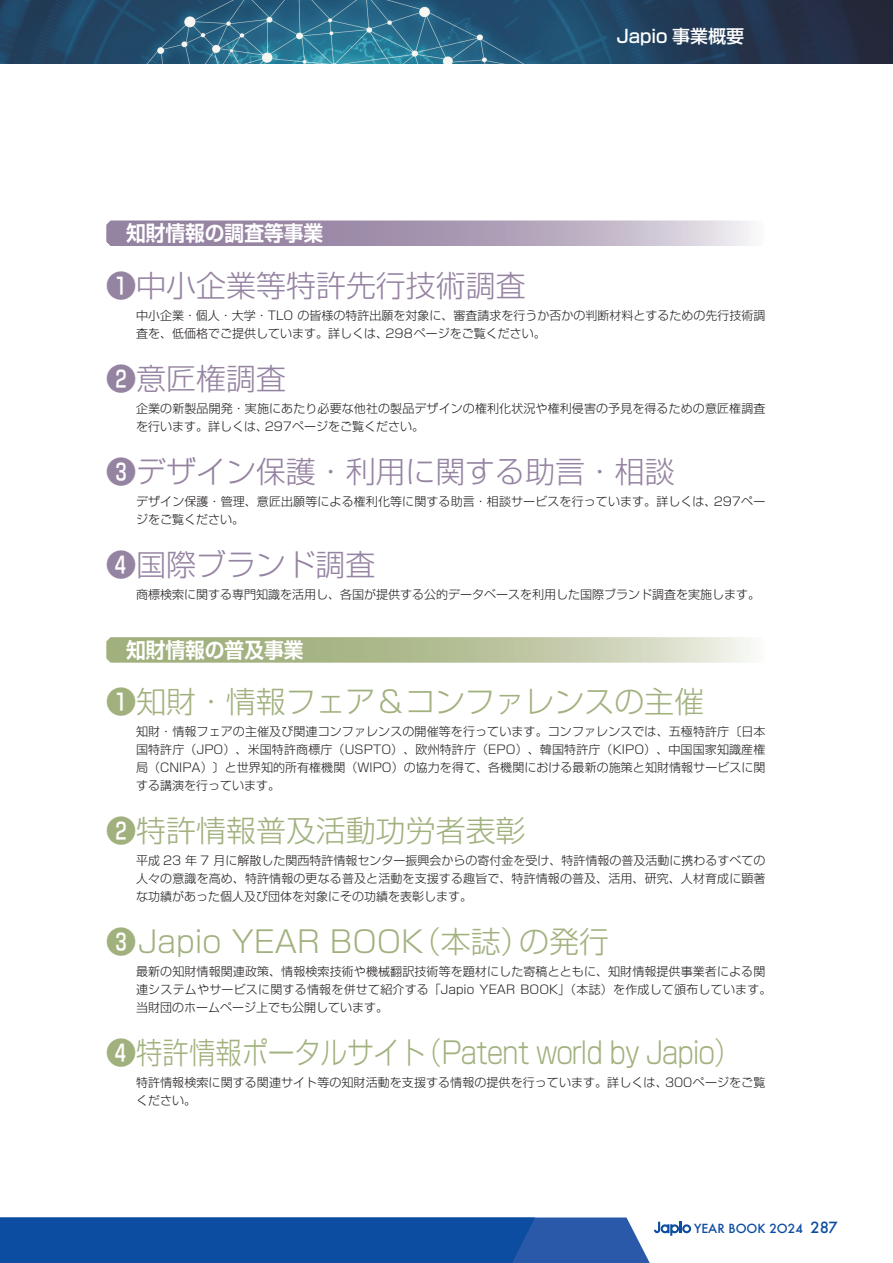
<style>
.page{position:relative;width:893px;height:1263px;background:#fff}
.page>*{position:absolute;margin:0;border:0;box-sizing:border-box;transform-origin:0 0}
.本文{font:300 30px "Shin Go Pro";letter-spacing:-.005em;color:#a1b17e}
.本文-2{font:300 30px "Shin Go Pro";color:#9583a2}
.本文-3{font:300 30px "Shin Go Pro";letter-spacing:-.04em;color:#a1b17e;scale:.88 1}
.本文-4{font:700 21px "Shin Go Pro De";color:#fff;scale:.94 1}
.本文-5{font:500 18px "Shin Go Pro";color:#fff}
.t1{font:500 12.15px "Futura";color:#0d4da1}
.本文-6{font:300 12px/18px "Shin Go Pro";letter-spacing:.005em;color:#231f20}
.s1{font-weight:500}
.s2{font-size:15px}
</style>
<div class="page">
<img style="left:0;top:0;width:893px;height:64px">
<svg style="left:0;top:1217px;width:691px;height:46px;background:#235ca9"></svg>
<svg style="left:106px;top:220px;width:644px;height:26px;background:#b0a2b9"></svg>
<svg style="left:106px;top:637px;width:647px;height:26px;background:#bac49f"></svg>
<p class="本文-5" style="left:617px;top:21px;width:129px">Japio 事業概要</p>
<p class="本文-4" style="left:106px;top:216px;width:232px">　知財情報の調査等事業</p>
<p class="本文-2" style="left:106px;top:260px;width:421px"><span class="s1">❶</span>中小企業等特許先行技術調査</p>
<p class="本文-6" style="left:136px;top:305px;width:631px">中小企業・個人・大学・TLO の皆様の特許出願を対象に、審査請求を行うか否かの判断材料とするための先行技術調査を、低価格でご提供しています。詳しくは、298ページをご覧ください。</p>
<p class="本文-2" style="left:106px;top:353px;width:181px"><span class="s1">❷</span>意匠権調査</p>
<p class="本文-6" style="left:136px;top:398px;width:631px">企業の新製品開発・実施にあたり必要な他社の製品デザインの権利化状況や権利侵害の予見を得るための意匠権調査を行います。詳しくは、297ページをご覧ください。</p>
<p class="本文-2" style="left:106px;top:446px;width:570px"><span class="s1">❸</span>デザイン保護・利用に関する助言・相談</p>
<p class="本文-6" style="left:136px;top:491px;width:631px">デザイン保護・管理、意匠出願等による権利化等に関する助言・相談サービスを行っています。詳しくは、297ページをご覧ください。</p>
<p class="本文-2" style="left:106px;top:539px;width:271px"><span class="s1">❹</span>国際ブランド調査</p>
<p class="本文-6" style="left:136px;top:584px;width:626px">商標検索に関する専門知識を活用し、各国が提供する公的データベースを利用した国際ブランド調査を実施します。</p>
<p class="本文-4" style="left:106px;top:632px;width:211px">　知財情報の普及事業</p>
<p class="本文" style="left:106px;top:677px;width:599px"><span class="s1">❶</span>知財・情報フェア＆コンファレンスの主催</p>
<p class="本文-6" style="left:136px;top:721px;width:631px;text-align:justify">知財・情報フェアの主催及び関連コンファレンスの開催等を行っています。コンファレンスでは、五極特許庁〔日本国特許庁（JPO）、米国特許商標庁（USPTO）、欧州特許庁（EPO）、韓国特許庁（KIPO）、中国国家知識産権局（CNIPA）〕と世界知的所有権機関（WIPO）の協力を得て、各機関における最新の施策と知財情報サービスに関する講演を行っています。</p>
<p class="本文" style="left:106px;top:806px;width:421px"><span class="s1">❷</span>特許情報普及活動功労者表彰</p>
<p class="本文-6" style="left:136px;top:850px;width:631px;text-align:justify">平成 23 年 7 月に解散した関西特許情報センター振興会からの寄付金を受け、特許情報の普及活動に携わるすべての人々の意識を高め、特許情報の更なる普及と活動を支援する趣旨で、特許情報の普及、活用、研究、人材育成に顕著な功績があった個人及び団体を対象にその功績を表彰します。</p>
<p class="本文" style="left:106px;top:917px;width:504px"><span class="s1">❸</span>Japio YEAR BOOK（本誌）の発行</p>
<p class="本文-6" style="left:136px;top:961px;width:637px">最新の知財情報関連政策、情報検索技術や機械翻訳技術等を題材にした寄稿とともに、知財情報提供事業者による関連システムやサービスに関する情報を併せて紹介する「Japio YEAR BOOK」（本誌）を作成して頒布しています。当財団のホームページ上でも公開しています。</p>
<p class="本文-3" style="left:106px;top:1028px;width:722px"><span class="s1">❹</span>特許情報ポータルサイト（Patent world by Japio）</p>
<p class="本文-6" style="left:136px;top:1072px;width:631px">特許情報検索に関する関連サイト等の知財活動を支援する情報の提供を行っています。詳しくは、300ページをご覧ください。</p>
<p class="t1" style="left:694px;top:1220px;width:145px">YEAR BOOK 2O24 <span class="s2">287</span></p>
</div>
